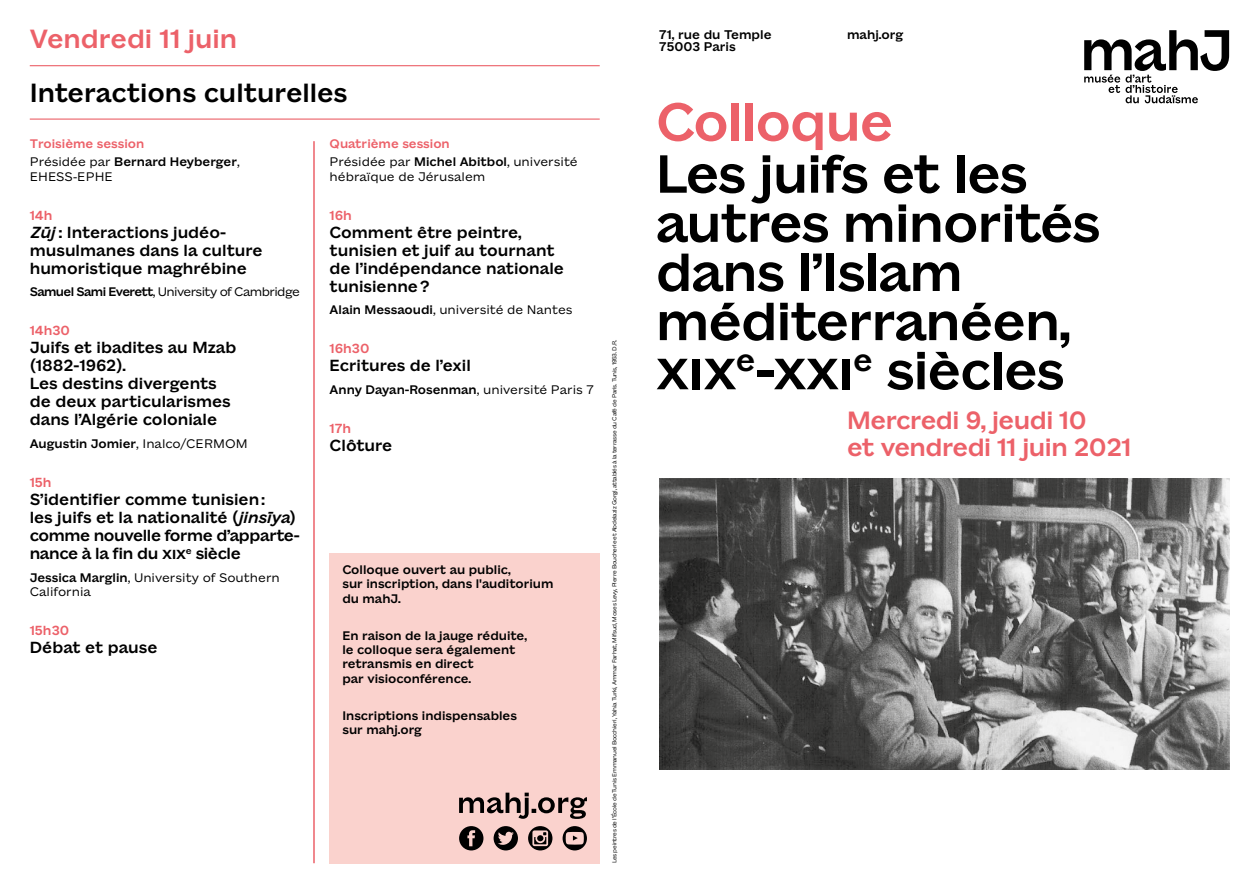
<style>
.page{position:relative;width:1259px;height:893px;background:#fff}
.page>*{position:absolute;margin:0;border:0;box-sizing:border-box;transform-origin:0 0}
.t1{font:500 54.9px/49.2px "Mahj";letter-spacing:-.02em;color:#000}
.t2{font:500 54.9px "Mahj";letter-spacing:-.02em;color:#ec6169}
.t3{font:500 27px "Mahj";color:#000}
.t4{font:500 27px "Mahj";color:#ec6169}
.t5{font:500 25.65px/27.5px "Mahj";letter-spacing:-.02em;color:#ec6169}
.t6{font:500 16.5px/18px "Mahj";color:#000}
.t7{font:500 16.5px/18px "Mahj";letter-spacing:-.025em;color:#000}
.t8{font:500 13.5px "Mahj";color:#ec6169}
.t9{font:500 12.9px/11.6px "Mahj";color:#000}
.t10{font:500 12.75px/14.2px "Mahj";color:#000}
.t11{font:12.75px/14.2px "Mahj";color:#000}
.t12{font:500 12.75px/18.5px "Mahj";color:#ec6169}
.t13{font:12.75px "Mahj";letter-spacing:-.05em;color:#000}
.t14{font:6px "Mahj";letter-spacing:-.05em;color:#000}
.s1{font-weight:400;color:#000}
.s2{color:#000}
.s3{font-style:italic}
.s4{font-weight:500}
.s5{font-weight:400}
.s6{font-weight:500;color:#ec6169}
</style>
<div class="page">
<hr style="left:30px;top:65px;width:570px;height:1px;background:#ec6169">
<hr style="left:30px;top:119px;width:570px;height:1px;background:#ec6169">
<div style="left:330px;top:553px;width:270px;height:310px;background:#fad2cd"></div>
<svg style="left:1084px;top:30px;width:145px;height:73px"></svg>
<img style="left:659px;top:479px;width:570px;height:291px">
<hr style="left:313px;top:141px;width:2px;height:722px;background:#ec6169">
<svg style="left:459px;top:793px;width:128px;height:26px"></svg>
<svg style="left:459px;top:826px;width:24px;height:24px"></svg>
<svg style="left:493px;top:826px;width:25px;height:24px"></svg>
<svg style="left:528px;top:826px;width:24px;height:24px"></svg>
<svg style="left:562px;top:826px;width:25px;height:24px"></svg>
<h2 class="t4" style="left:30px;top:15px;width:209px">Vendredi 11 juin</h2>
<h2 class="t3" style="left:30px;top:68px;width:319px">Interactions culturelles</h2>
<p class="t12" style="left:30px;top:133px;width:211px">Troisième session<br><span class="s1">Présidée par</span> <span class="s2">Bernard Heyberger</span><span class="s1">,</span></p>
<p class="t11" style="left:30px;top:168px;width:85px">EHESS-EPHE</p>
<p class="t8" style="left:30px;top:203px;width:24px">14h</p>
<p class="t6" style="left:30px;top:221px;width:234px"><span class="s3">Zūj</span> : Interactions judéo&shy;musulmanes dans la culture humoristique maghrébine</p>
<p class="t13" style="left:30px;top:281px;width:272px"><span class="s4">Samuel Sami Everett</span>, University of Cambridge</p>
<p class="t8" style="left:30px;top:318px;width:42px">14h30</p>
<p class="t6" style="left:30px;top:337px;width:208px">Juifs et ibadites au Mzab (1882-1962).<br>Les destins divergents de deux particularismes dans l’Algérie coloniale</p>
<p class="t10" style="left:30px;top:435px;width:219px">Augustin Jomier<span class="s5">, Inalco/CERMOM</span></p>
<p class="t8" style="left:30px;top:470px;width:23px">15h</p>
<p class="t7" style="left:30px;top:489px;width:270px">S’identifier comme tunisien:<br>les juifs et la nationalité (<span class="s3">jinsīya</span>) comme nouvelle forme d’apparte&shy;nance à la fin du xix<sup>e</sup> siècle</p>
<p class="t11" style="left:30px;top:569px;width:252px"><span class="s4">Jessica Marglin</span>, University of Southern<br>California</p>
<p class="t8" style="left:30px;top:618px;width:41px">15h30</p>
<p class="t6" style="left:30px;top:637px;width:129px">Débat et pause</p>
<p class="t11" style="left:330px;top:133px;width:249px;line-height:18.5px"><span class="s6">Quatrième session<br></span>Présidée par <span class="s4">Michel Abitbol</span>, université</p>
<p class="t11" style="left:330px;top:168px;width:157px">hébraïque de Jérusalem</p>
<p class="t8" style="left:330px;top:203px;width:24px">16h</p>
<p class="t6" style="left:330px;top:221px;width:236px">Comment être peintre, tunisien et juif au tournant de l’indépendance nationale tunisienne?</p>
<p class="t11" style="left:330px;top:301px;width:244px"><span class="s4">Alain Messaoudi</span>, université de Nantes</p>
<p class="t8" style="left:330px;top:336px;width:41px">16h30</p>
<p class="t6" style="left:330px;top:355px;width:143px">Ecritures de l’exil</p>
<p class="t10" style="left:330px;top:381px;width:266px">Anny Dayan-Rosenman<span class="s5">, université Paris 7</span></p>
<p class="t8" style="left:330px;top:416px;width:23px">17h</p>
<p class="t6" style="left:330px;top:435px;width:64px">Clôture</p>
<p class="t10" style="left:342px;top:561px;width:213px">Colloque ouvert au public,<br>sur inscription, dans l'auditorium du mahJ.</p>
<p class="t10" style="left:342px;top:627px;width:186px">En raison de la jauge réduite, le colloque sera également retransmis en direct<br>par visioconférence.</p>
<p class="t10" style="left:342px;top:707px;width:176px">Inscriptions indispensables sur mahj.org</p>
<p class="t14" style="left:609px;top:863px;width:525px;rotate:-90deg">Les peintres de l’École de Tunis Emmanuel Bocchieri, Yahia Turki, Ammar Farhat, Mifsud, Moses Levy, Pierre Boucherle et Abdelaziz Gorgi, attablés à la terrasse du Café de Paris. Tunis, 1953. D.R.</p>
<p class="t9" style="left:659px;top:27px;width:114px">71, rue du Temple<br>75003 Paris</p>
<p class="t9" style="left:847px;top:27px;width:58px">mahj.org</p>
<h1 class="t2" style="left:656px;top:73px;width:239px">Colloque</h1>
<h1 class="t1" style="left:656px;top:144px;width:446px">Les juifs et les autres minorités dans l’Islam méditerranéen, xix<sup>e</sup>-xxi<sup>e</sup> siècles</h1>
<h3 class="t5" style="left:847px;top:403px;width:286px">Mercredi 9, jeudi 10<br>et vendredi 11 juin 2021</h3>
</div>
